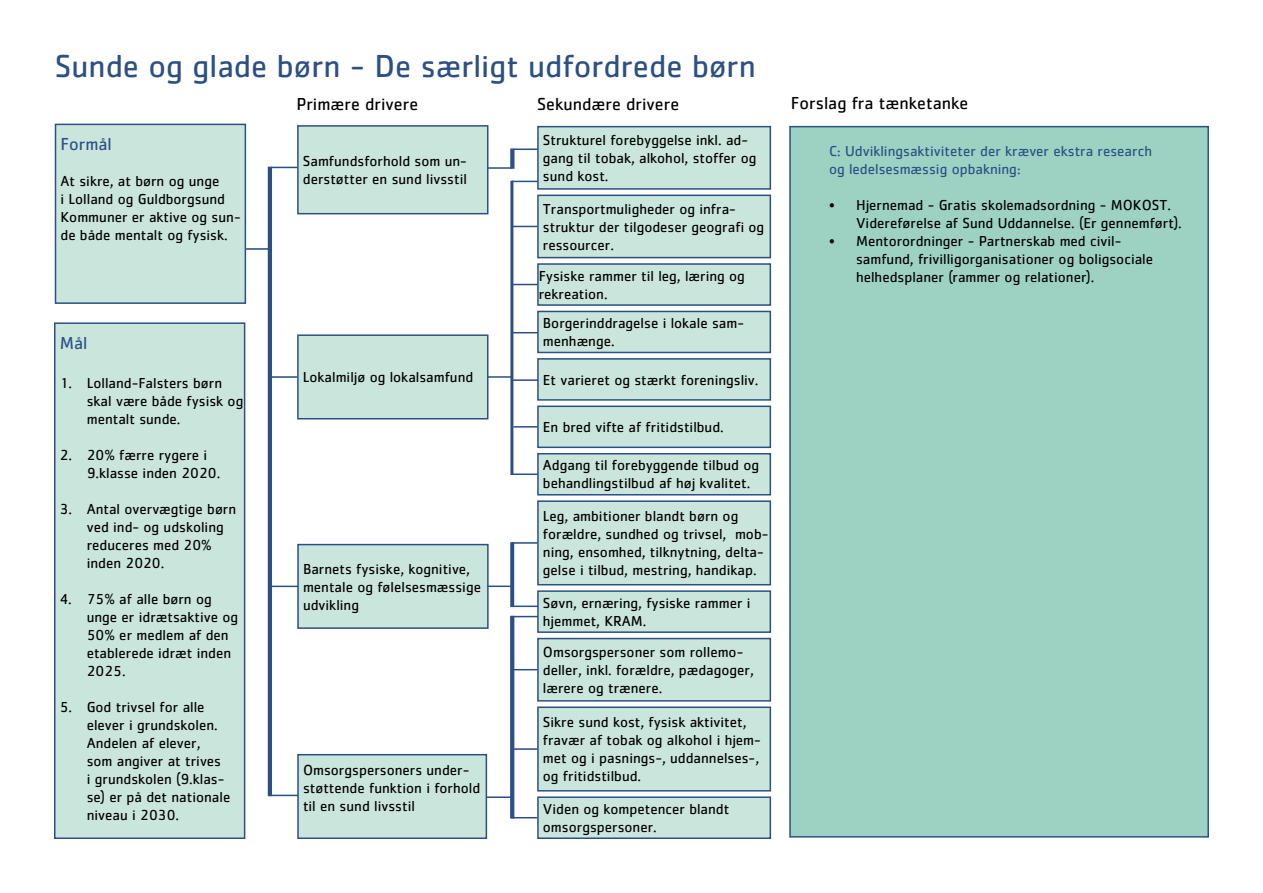
<style>
.page{position:relative;width:1263px;height:893px;background:#fff}
.page>*{position:absolute;margin:0;border:0;box-sizing:border-box;transform-origin:0 0}
.t1{font:33px "Cachet Std";color:#2c5085}
.t2{font:18px "Cachet Std";color:#000}
.t3{font:18px "Cachet Std";color:#2c5085}
.t4{font:15px/18px "Cachet Std";color:#000}
.t5{font:15px/18px "Cachet Std";color:#2c5085}
</style>
<div class="page">
<div style="left:790px;top:127px;width:418px;height:710px;background:#9dd2c3"></div>
<div style="left:789px;top:126px;width:420px;height:712px;border:2px solid #2c5085"></div>
<div style="left:56px;top:124px;width:189px;height:179px;background:#c9e5dc"></div>
<div style="left:55px;top:124px;width:191px;height:180px;border:2px solid #2c5085"></div>
<div style="left:55px;top:323px;width:190px;height:515px;background:#c9e5dc"></div>
<div style="left:54px;top:322px;width:191px;height:517px;border:2px solid #2c5085"></div>
<div style="left:298px;top:126px;width:190px;height:88px;background:#c9e5dc"></div>
<div style="left:297px;top:125px;width:191px;height:89px;border:2px solid #2c5085"></div>
<div style="left:298px;top:335px;width:190px;height:84px;background:#c9e5dc"></div>
<div style="left:297px;top:334px;width:191px;height:85px;border:2px solid #2c5085"></div>
<div style="left:298px;top:755px;width:188px;height:83px;background:#c9e5dc"></div>
<div style="left:297px;top:754px;width:190px;height:85px;border:2px solid #2c5085"></div>
<div style="left:538px;top:359px;width:232px;height:41px;background:#c9e5dc"></div>
<div style="left:537px;top:358px;width:234px;height:43px;border:2px solid #2c5085"></div>
<div style="left:538px;top:797px;width:232px;height:41px;background:#c9e5dc"></div>
<div style="left:537px;top:796px;width:234px;height:43px;border:2px solid #2c5085"></div>
<div style="left:538px;top:454px;width:232px;height:41px;background:#c9e5dc"></div>
<div style="left:537px;top:453px;width:234px;height:42px;border:2px solid #2c5085"></div>
<div style="left:538px;top:501px;width:232px;height:84px;background:#c9e5dc"></div>
<div style="left:537px;top:500px;width:234px;height:85px;border:2px solid #2c5085"></div>
<div style="left:538px;top:591px;width:232px;height:41px;background:#c9e5dc"></div>
<div style="left:537px;top:590px;width:234px;height:43px;border:2px solid #2c5085"></div>
<div style="left:538px;top:639px;width:232px;height:62px;background:#c9e5dc"></div>
<div style="left:537px;top:638px;width:234px;height:64px;border:2px solid #2c5085"></div>
<div style="left:538px;top:707px;width:232px;height:84px;background:#c9e5dc"></div>
<div style="left:537px;top:706px;width:234px;height:85px;border:2px solid #2c5085"></div>
<svg style="left:510px;top:148px;width:4px;height:21px"></svg>
<svg style="left:513px;top:149px;width:24px;height:1px"></svg>
<hr style="left:512px;top:181px;width:32px;height:1px;background:#2c5085">
<hr style="left:488px;top:167px;width:24px;height:2px;background:#2c5085">
<hr style="left:268px;top:167px;width:4px;height:629px;background:#2c5085">
<svg style="left:271px;top:167px;width:26px;height:1px"></svg>
<hr style="left:246px;top:248px;width:25px;height:2px;background:#2c5085">
<svg style="left:269px;top:795px;width:29px;height:1px"></svg>
<hr style="left:271px;top:376px;width:26px;height:2px;background:#2c5085">
<div style="left:538px;top:311px;width:232px;height:41px;background:#c9e5dc"></div>
<div style="left:537px;top:311px;width:234px;height:42px;border:2px solid #2c5085"></div>
<div style="left:538px;top:195px;width:232px;height:63px;background:#c9e5dc"></div>
<div style="left:537px;top:195px;width:234px;height:63px;border:2px solid #2c5085"></div>
<div style="left:538px;top:127px;width:232px;height:62px;background:#c9e5dc"></div>
<div style="left:537px;top:126px;width:234px;height:64px;border:2px solid #2c5085"></div>
<div style="left:298px;top:545px;width:190px;height:83px;background:#c9e5dc"></div>
<div style="left:297px;top:544px;width:192px;height:85px;border:2px solid #2c5085"></div>
<svg style="left:271px;top:586px;width:27px;height:1px"></svg>
<div style="left:538px;top:264px;width:232px;height:41px;background:#c9e5dc"></div>
<div style="left:537px;top:263px;width:234px;height:43px;border:2px solid #2c5085"></div>
<div style="left:538px;top:406px;width:232px;height:41px;background:#c9e5dc"></div>
<div style="left:537px;top:406px;width:234px;height:42px;border:2px solid #2c5085"></div>
<div style="left:510px;top:181px;width:3px;height:294px;border:2px solid #2c5085"></div>
<svg style="left:513px;top:332px;width:25px;height:1px"></svg>
<hr style="left:511px;top:473px;width:27px;height:2px;background:#2c5085">
<hr style="left:513px;top:379px;width:25px;height:2px;background:#2c5085">
<hr style="left:488px;top:376px;width:23px;height:2px;background:#2c5085">
<svg style="left:514px;top:817px;width:23px;height:1px"></svg>
<hr style="left:486px;top:796px;width:26px;height:2px;background:#2c5085">
<svg style="left:514px;top:669px;width:23px;height:1px"></svg>
<svg style="left:510px;top:616px;width:4px;height:202px"></svg>
<hr style="left:512px;top:748px;width:25px;height:2px;background:#2c5085">
<svg style="left:511px;top:284px;width:27px;height:1px"></svg>
<svg style="left:514px;top:606px;width:24px;height:1px"></svg>
<hr style="left:488px;top:585px;width:25px;height:2px;background:#2c5085">
<hr style="left:512px;top:542px;width:25px;height:2px;background:#2c5085">
<svg style="left:510px;top:542px;width:4px;height:65px"></svg>
<svg style="left:512px;top:226px;width:25px;height:1px"></svg>
<hr style="left:513px;top:426px;width:24px;height:2px;background:#2c5085">
<svg style="left:511px;top:616px;width:27px;height:1px"></svg>
<h1 class="t1" style="left:55px;top:46px;width:702px">Sunde og glade børn - De særligt udfordrede børn</h1>
<p class="t2" style="left:296px;top:93px;width:123px">Primære drivere</p>
<p class="t2" style="left:537px;top:94px;width:143px">Sekundære drivere</p>
<p class="t2" style="left:791px;top:93px;width:179px">Forslag fra tænketanke</p>
<p class="t3" style="left:61px;top:133px;width:53px">Formål</p>
<p class="t4" style="left:61px;top:172px;width:182px">At sikre, at børn og unge<br>i Lolland og Guldborgsund<br>Kommuner er aktive og sun&shy;de både mentalt og fysisk.</p>
<p class="t3" style="left:60px;top:332px;width:29px">Mål</p>
<p class="t4" style="left:87px;top:374px;width:158px;text-indent:-27px">1. Lolland-Falsters børn skal være både fysisk og mentalt sunde.</p>
<p class="t4" style="left:87px;top:446px;width:135px;text-indent:-27px">2. 20% færre rygere i<br>9.klasse inden 2020.</p>
<p class="t4" style="left:87px;top:500px;width:151px;text-indent:-27px">3. Antal overvægtige børn ved ind- og udskoling reduceres med 20% inden 2020.</p>
<p class="t4" style="left:87px;top:590px;width:153px;text-indent:-27px">4. 75% af alle børn og unge er idrætsaktive og<br>50% er medlem af den etablerede idræt inden<br>2025.</p>
<p class="t4" style="left:87px;top:698px;width:145px;text-indent:-27px">5. God trivsel for alle elever i grundskolen.<br>Andelen af elever,<br>som angiver at trives<br>i grundskolen (9.klas&shy;se) er på det nationale niveau i 2030.</p>
<p class="t4" style="left:303px;top:152px;width:166px">Samfundsforhold som un&shy;derstøtter en sund livsstil</p>
<p class="t4" style="left:303px;top:368px;width:172px">Lokalmiljø og lokalsamfund</p>
<p class="t4" style="left:303px;top:559px;width:180px">Barnets fysiske, kognitive, mentale og følelsesmæssige udvikling</p>
<p class="t4" style="left:303px;top:760px;width:179px">Omsorgspersoners under&shy;støttende funktion i forhold til en sund livsstil</p>
<p class="t4" style="left:543px;top:131px;width:215px">Strukturel forebyggelse inkl. ad&shy;gang til tobak, alkohol, stoffer og sund kost.</p>
<p class="t4" style="left:543px;top:199px;width:223px">Transportmuligheder og infra&shy;struktur der tilgodeser geografi og ressourcer.</p>
<p class="t4" style="left:539px;top:266px;width:208px">Fysiske rammer til leg, læring og rekreation.</p>
<p class="t4" style="left:543px;top:314px;width:203px">Borgerinddragelse i lokale sam&shy;menhænge.</p>
<p class="t4" style="left:543px;top:370px;width:217px">Et varieret og stærkt foreningsliv.</p>
<p class="t4" style="left:543px;top:418px;width:182px">En bred vifte af fritidstilbud.</p>
<p class="t4" style="left:543px;top:456px;width:218px">Adgang til forebyggende tilbud og behandlingstilbud af høj kvalitet.</p>
<p class="t4" style="left:543px;top:507px;width:227px">Leg, ambitioner blandt børn og forældre, sundhed og trivsel, mob&shy;ning, ensomhed, tilknytning, delta&shy;gelse i tilbud, mestring, handikap.</p>
<p class="t4" style="left:543px;top:593px;width:209px">Søvn, ernæring, fysiske rammer i hjemmet, KRAM.</p>
<p class="t4" style="left:543px;top:643px;width:212px">Omsorgspersoner som rollemo&shy;deller, inkl. forældre, pædagoger, lærere og trænere.</p>
<p class="t4" style="left:543px;top:713px;width:219px">Sikre sund kost, fysisk aktivitet, fravær af tobak og alkohol i hjem&shy;met og i pasnings-, uddannelses-, og fritidstilbud.</p>
<p class="t4" style="left:543px;top:800px;width:188px">Viden og kompetencer blandt omsorgspersoner.</p>
<p class="t5" style="left:829px;top:141px;width:324px">C: Udviklingsaktiviteter der kræver ekstra research og ledelsesmæssig opbakning:</p>
<p class="t4" style="left:856px;top:195px;width:327px;text-indent:-27px">• Hjernemad - Gratis skolemadsordning - MOKOST.<br>Videreførelse af Sund Uddannelse. (Er gennemført).</p>
<p class="t4" style="left:856px;top:231px;width:299px;text-indent:-27px">• Mentorordninger - Partnerskab med civil&shy;samfund, frivilligorganisationer og boligsociale helhedsplaner (rammer og relationer).</p>
</div>
